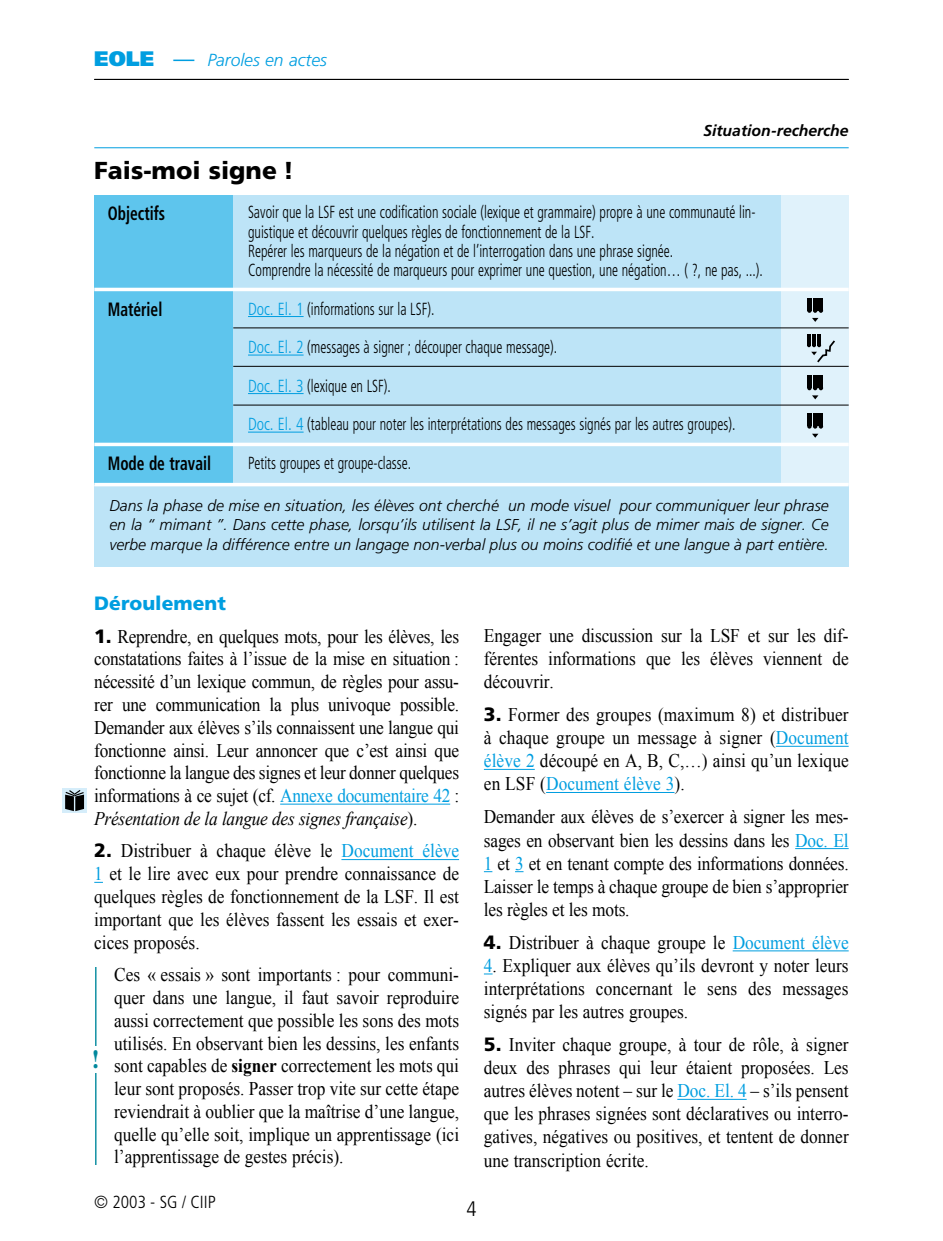
<style>
.page{position:relative;width:943px;height:1241px;background:#fff}
.page>*{position:absolute;margin:0;border:0;box-sizing:border-box;transform-origin:0 0}
.t1{font:700 25.9px "Times";color:#00889d;scale:.9 1}
.t2{font:900 24.5px "Frutiger";color:#000}
.t3{font:300 condensed 21px "Frutiger";color:#000}
.t4{font:19.25px/22.8px "Times New Roman";color:#000;text-align:justify;scale:.9 1}
.t5{font:700 condensed 19.25px "Frutiger";color:#000;scale:.8 1}
.t6{font:900 19.25px "Frutiger";color:#009ee0}
.t7{font:300 condensed 17.5px/19.2px "Frutiger";color:#000;scale:.8 1}
.t8{font:italic 300 17.5px "Frutiger";color:#009ee0}
.t9{font:300 condensed 17.5px "Frutiger";color:#000}
.t10{font:italic 300 15.75px/19.2px "Frutiger";color:#000;text-align:justify}
.t11{font:italic 700 15.75px "Frutiger";color:#000}
.s1{font-weight:900;font-style:normal;font-size:21px}
.s2{font-weight:400;font-style:normal;font-size:21px}
.s3{color:#009ee0}
.s4{font-family:"Frutiger";font-weight:900}
.s5{font-style:italic}
.s6{font-weight:700}
</style>
<div class="page">
<div style="left:94px;top:195px;width:754px;height:371px;background:#bde4f7"></div>
<div style="left:780px;top:195px;width:68px;height:289px;background:#e0f2fb"></div>
<hr style="left:94px;top:79px;width:754px;height:1px;background:#000">
<div style="left:94px;top:195px;width:139px;height:290px;background:#5ec5ed"></div>
<hr style="left:94px;top:288px;width:754px;height:3px;background:#fff">
<svg style="left:94px;top:442px;width:754px;height:4px;background:#f0f9fd"></svg>
<hr style="left:94px;top:483px;width:754px;height:3px;background:#fff">
<hr style="left:248px;top:316px;width:55px;height:1px;background:#009ee0">
<hr style="left:248px;top:354px;width:55px;height:1px;background:#009ee0">
<hr style="left:248px;top:393px;width:55px;height:1px;background:#009ee0">
<hr style="left:248px;top:431px;width:55px;height:1px;background:#009ee0">
<hr style="left:94px;top:147px;width:754px;height:1px;background:#009ee0">
<hr style="left:807px;top:413px;width:4px;height:13px;background:#000">
<hr style="left:813px;top:413px;width:4px;height:13px;background:#000">
<div style="left:818px;top:413px;width:5px;height:13px;background:#000"></div>
<svg style="left:807px;top:424px;width:16px;height:13px"></svg>
<hr style="left:233px;top:327px;width:615px;height:1px;background:#000">
<hr style="left:233px;top:366px;width:615px;height:1px;background:#000">
<hr style="left:233px;top:404px;width:615px;height:1px;background:#000">
<hr style="left:807px;top:298px;width:4px;height:12px;background:#000">
<hr style="left:813px;top:298px;width:4px;height:12px;background:#000">
<div style="left:818px;top:298px;width:5px;height:12px;background:#000"></div>
<svg style="left:807px;top:308px;width:16px;height:14px"></svg>
<svg style="left:807px;top:334px;width:27px;height:28px"></svg>
<hr style="left:807px;top:375px;width:4px;height:13px;background:#000">
<hr style="left:813px;top:375px;width:4px;height:13px;background:#000">
<div style="left:818px;top:375px;width:5px;height:13px;background:#000"></div>
<svg style="left:807px;top:386px;width:16px;height:13px"></svg>
<hr style="left:280px;top:803px;width:170px;height:1px;background:#009ee0">
<hr style="left:341px;top:859px;width:118px;height:1px;background:#009ee0">
<hr style="left:95px;top:967px;width:1px;height:196px;background:#00889d">
<div style="left:91px;top:1046px;width:9px;height:26px;background:#fff"></div>
<hr style="left:775px;top:745px;width:73px;height:1px;background:#009ee0">
<hr style="left:484px;top:768px;width:51px;height:1px;background:#009ee0">
<hr style="left:546px;top:791px;width:128px;height:1px;background:#009ee0">
<hr style="left:795px;top:848px;width:53px;height:1px;background:#009ee0">
<hr style="left:732px;top:950px;width:116px;height:1px;background:#009ee0">
<hr style="left:677px;top:1098px;width:69px;height:1px;background:#009ee0">
<div style="left:62px;top:788px;width:25px;height:25px;background:#d5edfa"></div>
<svg style="left:65px;top:790px;width:19px;height:21px"></svg>
<p class="t8" style="left:94px;top:50px;width:234px"><span class="s1">EOLE</span> <span class="s2">—</span> Paroles en actes</p>
<p class="t2" style="left:94px;top:155px;width:201px">Fais-moi signe !</p>
<p class="t11" style="left:703px;top:121px;width:147px">Situation-recherche</p>
<p class="t5" style="left:108px;top:202px;width:73px">Objectifs</p>
<p class="t7" style="left:248px;top:203px;width:645px">Savoir que la LSF est une codification sociale (lexique et grammaire) propre à une communauté lin&shy;guistique et découvrir quelques règles de fonctionnement de la LSF.<br>Repérer les marqueurs de la négation et de l’interrogation dans une phrase signée.<br>Comprendre la nécessité de marqueurs pour exprimer une question, une négation… ( ?, ne pas, ...).</p>
<p class="t7" style="left:248px;top:299px;width:234px"><span class="s3">Doc. El. 1</span> (informations sur la LSF).</p>
<p class="t7" style="left:248px;top:338px;width:388px"><span class="s3">Doc. El. 2</span> (messages à signer ; découper chaque message).</p>
<p class="t7" style="left:248px;top:376px;width:180px"><span class="s3">Doc. El. 3</span> (lexique en LSF).</p>
<p class="t7" style="left:248px;top:415px;width:610px"><span class="s3">Doc. El. 4</span> (tableau pour noter les interprétations des messages signés par les autres groupes).</p>
<p class="t7" style="left:248px;top:453px;width:205px">Petits groupes et groupe-classe.</p>
<p class="t10" style="left:109px;top:496px;width:721px">Dans la phase de mise en situation, les élèves ont cherché un mode visuel pour communiquer leur phrase en la “ mimant ”. Dans cette phase, lorsqu’ils utilisent la LSF, il ne s’agit plus de mimer mais de signer. Ce verbe marque la différence entre un langage non-verbal plus ou moins codifié et une langue à part entière.</p>
<p class="t5" style="left:108px;top:298px;width:70px">Matériel</p>
<p class="t5" style="left:108px;top:452px;width:131px">Mode de travail</p>
<p class="t6" style="left:94px;top:591px;width:133px">Déroulement</p>
<p class="t4" style="left:94px;top:624px;width:407px"><span class="s4">1.</span> Reprendre, en quelques mots, pour les élèves, les constatations faites à l’issue de la mise en situation : nécessité d’un lexique commun, de règles pour assu&shy;rer une communication la plus univoque possible.<br>Demander aux élèves s’ils connaissent une langue qui fonctionne ainsi. Leur annoncer que c’est ainsi que fonctionne la langue des signes et leur donner quelques informations à ce sujet (cf. <span class="s3">Annexe documentaire 42</span> :<br><span class="s5">Présentation de la langue des signes française</span>).</p>
<p class="t4" style="left:94px;top:839px;width:407px"><span class="s4">2.</span> Distribuer à chaque élève le <span class="s3">Document élève 1</span> et le lire avec eux pour prendre connaissance de quelques règles de fonctionnement de la LSF. Il est important que les élèves fassent les essais et exer&shy;cices proposés.</p>
<p class="t4" style="left:114px;top:962px;width:385px">Ces « essais » sont importants : pour communi&shy;quer dans une langue, il faut savoir reproduire aussi correctement que possible les sons des mots utilisés. En observant bien les dessins, les enfants sont capables de <span class="s6">signer</span> correctement les mots qui leur sont proposés. Passer trop vite sur cette étape reviendrait à oublier que la maîtrise d’une langue, quelle qu’elle soit, implique un apprentissage (ici l’apprentissage de gestes précis).</p>
<h1 class="t1" style="left:92px;top:1043px;width:10px">!</h1>
<p class="t4" style="left:484px;top:623px;width:407px">Engager une discussion sur la LSF et sur les dif&shy;férentes informations que les élèves viennent de découvrir.</p>
<p class="t4" style="left:484px;top:702px;width:407px"><span class="s4">3.</span> Former des groupes (maximum 8) et distribuer à chaque groupe un message à signer (<span class="s3">Document élève 2</span> découpé en A, B, C,…) ainsi qu’un lexique en LSF (<span class="s3">Document élève 3</span>).</p>
<p class="t4" style="left:484px;top:805px;width:407px">Demander aux élèves de s’exercer à signer les mes&shy;sages en observant bien les dessins dans les <span class="s3">Doc. El 1</span> et <span class="s3">3</span> et en tenant compte des informations données.<br>Laisser le temps à chaque groupe de bien s’approprier les règles et les mots.</p>
<p class="t4" style="left:484px;top:930px;width:407px"><span class="s4">4.</span> Distribuer à chaque groupe le <span class="s3">Document élève</span></p>
<p class="t4" style="left:484px;top:953px;width:407px"><span class="s3">4</span>. Expliquer aux élèves qu’ils devront y noter leurs interprétations concernant le sens des messages signés par les autres groupes.</p>
<p class="t4" style="left:484px;top:1032px;width:407px"><span class="s4">5.</span> Inviter chaque groupe, à tour de rôle, à signer deux des phrases qui leur étaient proposées. Les autres élèves notent – sur le <span class="s3">Doc. El. 4</span> – s’ils pensent que les phrases signées sont déclaratives ou interro&shy;gatives, négatives ou positives, et tentent de donner une transcription écrite.</p>
<p class="t9" style="left:94px;top:1191px;width:123px">© 2003 - SG / CIIP</p>
<p class="t3" style="left:466px;top:1196px;width:12px">4</p>
</div>
